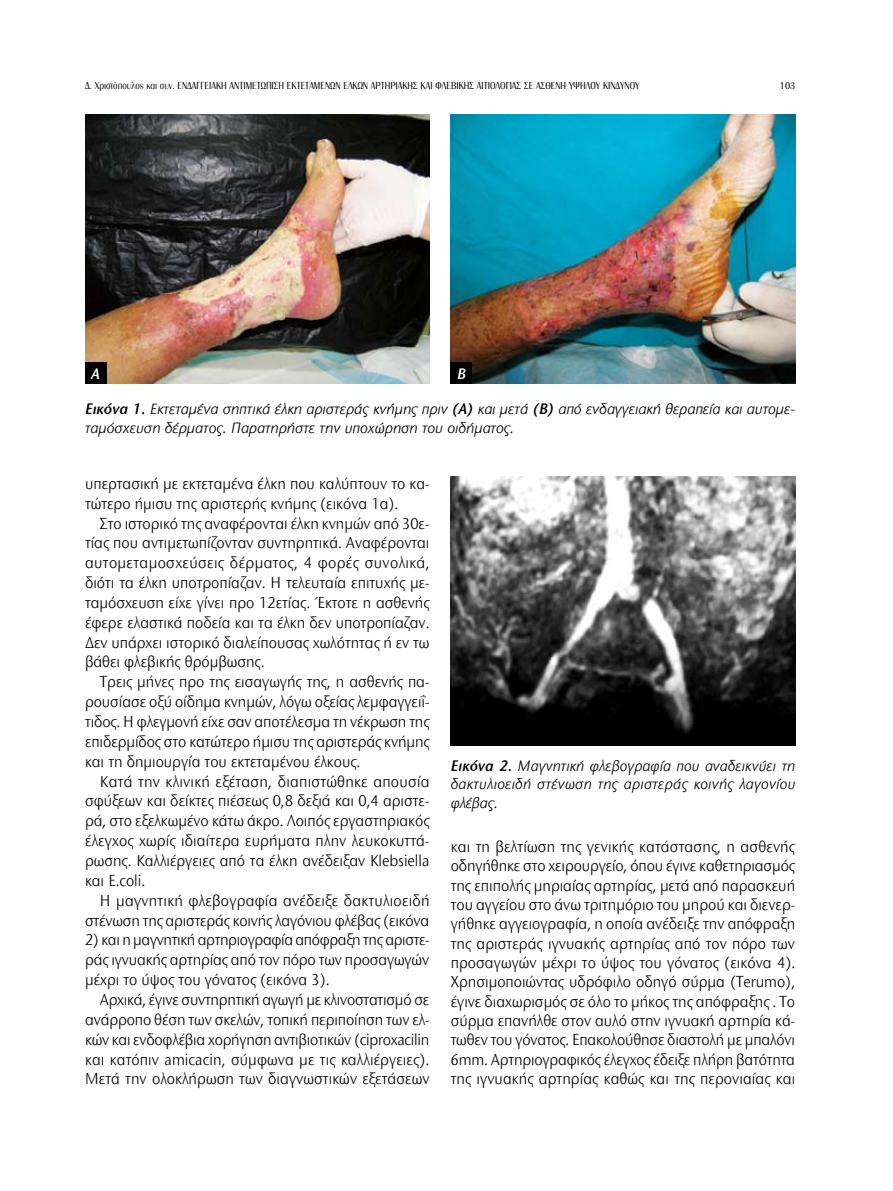
<style>
.page{position:relative;width:893px;height:1191px;background:#fff}
.page>*{position:absolute;margin:0;border:0;box-sizing:border-box;transform-origin:0 0}
.t1{font:16.5px/19.8px "Stone Sans ITC Hel";color:#000;text-align:justify;scale:.9 1}
.t2{font:italic 15.75px/18.8px "Stone Sans ITC Hel";color:#000}
.t3{font:italic 600 15.75px "Stone Sans ITC Hel";color:#fff}
.t4{font:300 10.5px "Britannic Greek";color:#000;scale:.95 1}
.s1{font-weight:600}
</style>
<div class="page">
<img style="left:85px;top:115px;width:344px;height:269px">
<img style="left:451px;top:115px;width:345px;height:269px">
<img style="left:451px;top:476px;width:344px;height:270px">
<div style="left:85px;top:362px;width:21px;height:22px;background:#000"></div>
<div style="left:451px;top:362px;width:21px;height:22px;background:#000"></div>
<p class="t4" style="left:85px;top:80px;width:108px">Δ. Χριστόπουλος και συν. Ενδαγγειακή</p>
<p class="t4" style="left:230px;top:80px;width:102px">αντιμετώπιση εκτεταμένων</p>
<p class="t4" style="left:343px;top:80px;width:50px">ελκώναρτηριακής</p>
<p class="t4" style="left:421px;top:80px;width:29px">και φλεβικής</p>
<p class="t4" style="left:477px;top:80px;width:17px">αιτιολογίας</p>
<p class="t4" style="left:524px;top:80px;width:29px">σε ασθενή</p>
<p class="t4" style="left:569px;top:80px;width:18px">υψηλού</p>
<p class="t4" style="left:603px;top:80px;width:6px">κινδύνου</p>
<p class="t4" style="left:780px;top:80px;width:18px">103</p>
<p class="t3" style="left:91px;top:365px;width:10px">A</p>
<p class="t3" style="left:457px;top:365px;width:10px">B</p>
<p class="t2" style="left:85px;top:400px;width:712px"><span class="s1">Εικόνα 1.</span> Εκτεταμένα σηπτικά έλκη αριστεράς κνήμης πριν <span class="s1">(Α)</span> και μετά <span class="s1">(Β)</span> από ενδαγγειακή θεραπεία και αυτομε&shy;ταμόσχευση δέρματος. Παρατηρήστε την υποχώρηση του οιδήματος.</p>
<p class="t1" style="left:85px;top:474px;width:384px">υπερτασική με εκτεταμένα έλκη που καλύπτουν το κα&shy;τώτερο ήμισυ της αριστερής κνήμης (εικόνα 1α).</p>
<p class="t1" style="left:85px;top:513px;width:384px;text-indent:15px">Στο ιστορικό της αναφέρονται έλκη κνημών από 30ε&shy;τίας που αντιμετωπίζονταν συντηρητικά. Αναφέρονται αυτομεταμοσχεύσεις δέρματος, 4 φορές συνολικά, διότι τα έλκη υποτροπίαζαν. Η τελευταία επιτυχής με&shy;ταμόσχευση είχε γίνει προ 12ετίας. Έκτοτε η ασθενής έφερε ελαστικά ποδεία και τα έλκη δεν υποτροπίαζαν.<br>Δεν υπάρχει ιστορικό διαλείπουσας χωλότητας ή εν τω βάθει φλεβικής θρόμβωσης.</p>
<p class="t1" style="left:85px;top:672px;width:384px;text-indent:15px">Τρεις μήνες προ της εισαγωγής της, η ασθενής πα&shy;ρουσίασε οξύ οίδημα κνημών, λόγω οξείας λεμφαγγειΐ&shy;τιδος. Η φλεγμονή είχε σαν αποτέλεσμα τη νέκρωση της επιδερμίδος στο κατώτερο ήμισυ της αριστεράς κνήμης και τη δημιουργία του εκτεταμένου έλκους.</p>
<p class="t1" style="left:85px;top:771px;width:384px;text-indent:15px">Κατά την κλινική εξέταση, διαπιστώθηκε απουσία σφύξεων και δείκτες πιέσεως 0,8 δεξιά και 0,4 αριστε&shy;ρά, στο εξελκωμένο κάτω άκρο. Λοιπός εργαστηριακός έλεγχος χωρίς ιδιαίτερα ευρήματα πλην λευκοκυττά&shy;ρωσης. Καλλιέργειες από τα έλκη ανέδειξαν Κlebsiella και Ε.coli.</p>
<p class="t1" style="left:85px;top:891px;width:384px;text-align:right">Η μαγνητική φλεβογραφία ανέδειξε δακτυλιοειδή στένωση της αριστεράς κοινής λαγόνιου φλέβας (εικόνα</p>
<p class="t1" style="left:85px;top:930px;width:384px">2) και η μαγνητική αρτηριογραφία απόφραξη της αριστε&shy;ράς ιγνυακής αρτηρίας από τον πόρο των προσαγωγών μέχρι το ύψος του γόνατος (εικόνα 3).</p>
<p class="t1" style="left:85px;top:990px;width:384px;text-indent:15px">Αρχικά, έγινε συντηρητική αγωγή με κλινοστατισμό σε ανάρροπο θέση των σκελών, τοπική περιποίηση των ελ&shy;κών και ενδοφλέβια χορήγηση αντιβιοτικών (ciproxacilin και κατόπιν amicacin, σύμφωνα με τις καλλιέργειες).<br>Μετά την ολοκλήρωση των διαγνωστικών εξετάσεων</p>
<p class="t2" style="left:451px;top:756px;width:346px;text-align:justify"><span class="s1">Εικόνα 2.</span> Μαγνητική φλεβογραφία που αναδεικνύει τη δακτυλιοειδή στένωση της αριστεράς κοινής λαγονίου φλέβας.</p>
<p class="t1" style="left:451px;top:837px;width:384px;line-height:19.4px">και τη βελτίωση της γενικής κατάστασης, η ασθενής οδηγήθηκε στο χειρουργείο, όπου έγινε καθετηριασμός της επιπολής μηριαίας αρτηρίας, μετά από παρασκευή του αγγείου στο άνω τριτημόριο του μηρού και διενερ&shy;γήθηκε αγγειογραφία, η οποία ανέδειξε την απόφραξη της αριστεράς ιγνυακής αρτηρίας από τον πόρο των προσαγωγών μέχρι το ύψος του γόνατος (εικόνα 4).<br>Χρησιμοποιώντας υδρόφιλο οδηγό σύρμα (Terumo), έγινε διαχωρισμός σε όλο το μήκος της απόφραξης . Το σύρμα επανήλθε στον αυλό στην ιγνυακή αρτηρία κά&shy;τωθεν του γόνατος. Επακολούθησε διαστολή με μπαλόνι 6mm. Αρτηριογραφικός έλεγχος έδειξε πλήρη βατότητα της ιγνυακής αρτηρίας καθώς και της περονιαίας και</p>
</div>
